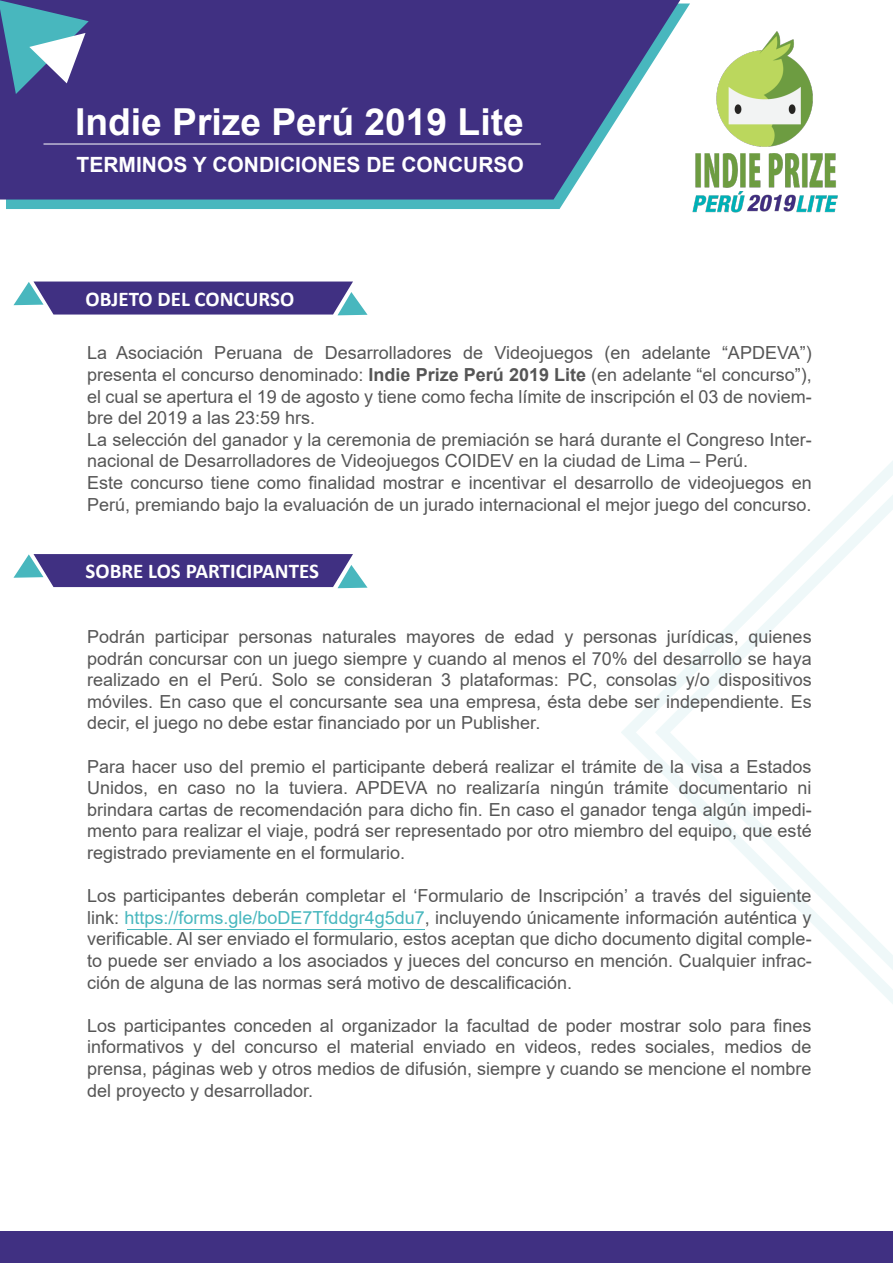
<style>
.page{position:relative;width:893px;height:1263px;background:#fff}
.page>*{position:absolute;margin:0;border:0;box-sizing:border-box;transform-origin:0 0}
.t1{font:700 37.2px "Arial";color:#fff}
.t2{font:700 21px "Calibri";color:#fff}
.t3{font:700 21px "Arial";color:#fff}
.t4{font:18px/21.6px "Arial";color:#565656;text-align:justify}
.s1{font-weight:700}
.s2{color:#48b7be}
</style>
<div class="page">
<div style="left:6px;top:200px;width:560px;height:9px;background:#48b7be"></div>
<svg style="left:0;top:0;width:680px;height:200px;background:#4b3e8a"></svg>
<div style="left:0;top:1232px;width:893px;height:31px;background:#403082"></div>
<img style="left:660px;top:1px;width:178px;height:212px">
<hr style="left:44px;top:144px;width:497px;height:1px;background:#fff">
<svg style="left:621px;top:699px;width:34px;height:67px"></svg>
<svg style="left:655px;top:461px;width:238px;height:543px"></svg>
<svg style="left:14px;top:282px;width:354px;height:33px;background:#544e92"></svg>
<svg style="left:14px;top:554px;width:354px;height:34px;background:#575094"></svg>
<svg style="left:0;top:0;width:89px;height:94px;background:#6089ae"></svg>
<hr style="left:127px;top:929px;width:297px;height:1px;background:#48b7be">
<h1 class="t1" style="left:75px;top:96px;width:450px">Indie Prize Perú 2019 Lite</h1>
<p class="t3" style="left:77px;top:150px;width:449px">TERMINOS Y CONDICIONES DE CONCURSO</p>
<p class="t2" style="left:86px;top:284px;width:210px">OBJETO DEL CONCURSO</p>
<p class="t4" style="left:87px;top:342px;width:726px;text-align:left">La Asociación Peruana de Desarrolladores de Videojuegos (en adelante “APDEVA”) presenta el concurso denominado: <span class="s1">Indie Prize Perú 2019 Lite</span> (en adelante “el concurso”), el cual se apertura el 19 de agosto y tiene como fecha límite de inscripción el 03 de noviem&shy;bre del 2019 a las 23:59 hrs.<br>La selección del ganador y la ceremonia de premiación se hará durante el Congreso Inter&shy;nacional de Desarrolladores de Videojuegos COIDEV en la ciudad de Lima – Perú.<br>Este concurso tiene como finalidad mostrar e incentivar el desarrollo de videojuegos en Perú, premiando bajo la evaluación de un jurado internacional el mejor juego del concurso.</p>
<p class="t2" style="left:86px;top:556px;width:235px">SOBRE LOS PARTICIPANTES</p>
<p class="t4" style="left:87px;top:626px;width:726px">Podrán participar personas naturales mayores de edad y personas jurídicas, quienes podrán concursar con un juego siempre y cuando al menos el 70% del desarrollo se haya realizado en el Perú. Solo se consideran 3 plataformas: PC, consolas y/o dispositivos móviles. En caso que el concursante sea una empresa, ésta debe ser independiente. Es decir, el juego no debe estar financiado por un Publisher.</p>
<p class="t4" style="left:87px;top:755px;width:726px">Para hacer uso del premio el participante deberá realizar el trámite de la visa a Estados Unidos, en caso no la tuviera. APDEVA no realizaría ningún trámite documentario ni brindara cartas de recomendación para dicho fin. En caso el ganador tenga algún impedi&shy;mento para realizar el viaje, podrá ser representado por otro miembro del equipo, que esté registrado previamente en el formulario.</p>
<p class="t4" style="left:87px;top:885px;width:726px">Los participantes deberán completar el ‘Formulario de Inscripción’ a través del siguiente link: <span class="s2">https://forms.gle/boDE7Tfddgr4g5du7</span>, incluyendo únicamente información auténtica y verificable. Al ser enviado el formulario, estos aceptan que dicho documento digital comple&shy;to puede ser enviado a los asociados y jueces del concurso en mención. Cualquier infrac&shy;ción de alguna de las normas será motivo de descalificación.</p>
<p class="t4" style="left:87px;top:1014px;width:726px">Los participantes conceden al organizador la facultad de poder mostrar solo para fines informativos y del concurso el material enviado en videos, redes sociales, medios de prensa, páginas web y otros medios de difusión, siempre y cuando se mencione el nombre del proyecto y desarrollador.</p>
</div>
